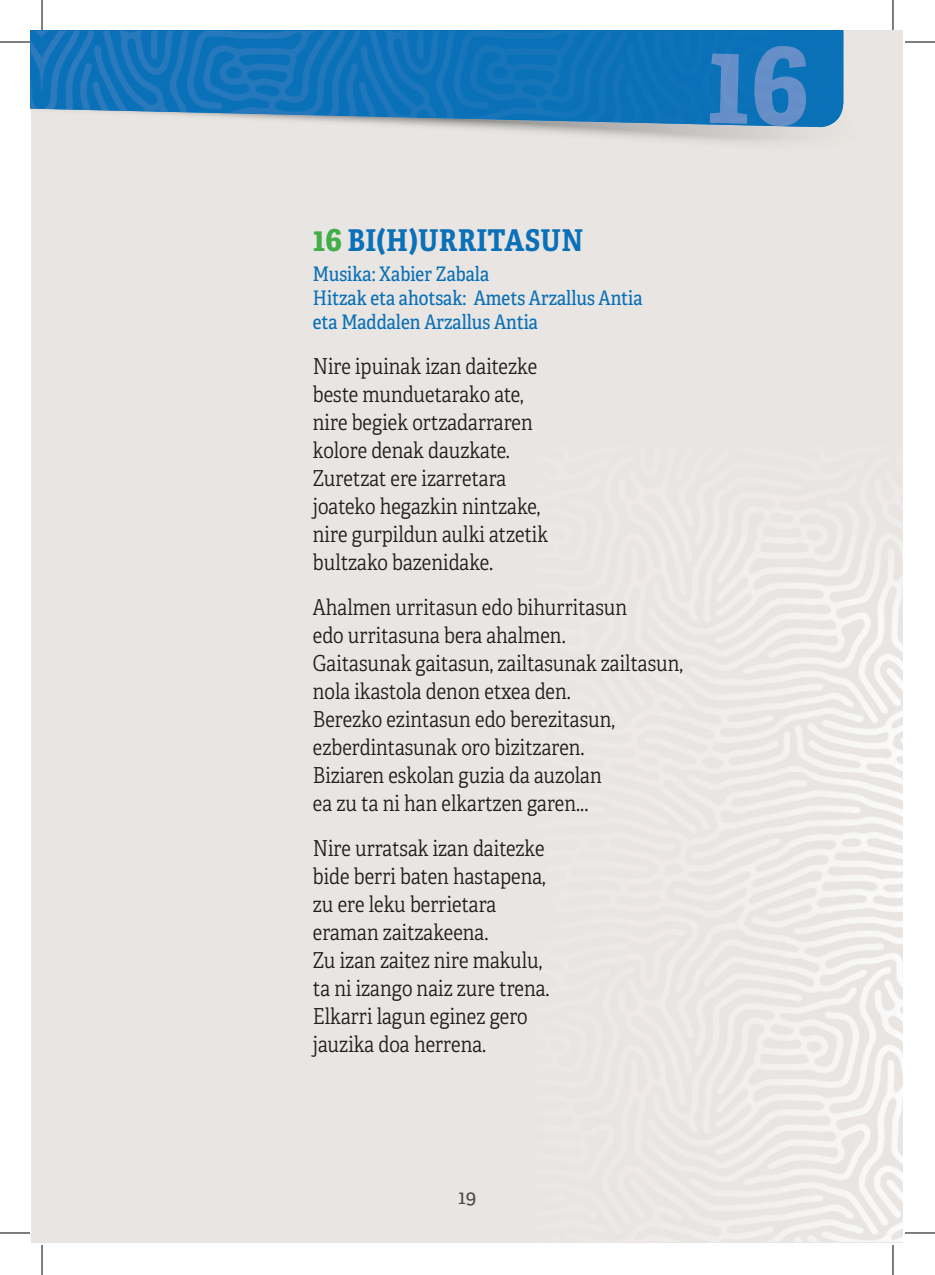
<style>
.page{position:relative;width:935px;height:1275px;background:#fff}
.page>*{position:absolute;margin:0;border:0;box-sizing:border-box;transform-origin:0 0}
.t1{font:700 30px "Adelle Condensed";letter-spacing:.01em;color:#0a71b8}
.t2{font:300 22px/28px "Adelle Condensed";color:#231f20}
.t3{font:20px/24px "Adelle Condensed";color:#0a71b8}
.t4{font:20px "Adelle";color:#4b4c4d}
.s1{font-size:34px;color:#41ae49}
</style>
<div class="page">
<div style="left:31px;top:31px;width:871px;height:1212px;background:#e9e5e2"></div>
<img style="left:42px;top:31px;width:801px;height:96px">
<img style="left:31px;top:31px;width:11px;height:78px">
<img style="left:740px;top:368px;width:163px;height:873px">
<img style="left:709px;top:44px;width:98px;height:83px">
<img style="left:709px;top:45px;width:97px;height:81px">
<hr style="left:0;top:42px;width:30px;height:1px;background:#000">
<hr style="left:904px;top:42px;width:30px;height:1px;background:#000">
<hr style="left:0;top:1232px;width:30px;height:1px;background:#000">
<hr style="left:904px;top:1232px;width:30px;height:1px;background:#000">
<hr style="left:42px;top:0;width:1px;height:30px;background:#000">
<hr style="left:42px;top:1245px;width:1px;height:30px;background:#000">
<hr style="left:892px;top:0;width:1px;height:30px;background:#000">
<hr style="left:892px;top:1245px;width:1px;height:30px;background:#000">
<h1 class="t1" style="left:313px;top:222px;width:272px"><span class="s1">16</span> BI(H)URRITASUN</h1>
<p class="t3" style="left:313px;top:262px;width:331px">Musika: Xabier Zabala<br>Hitzak eta ahotsak: Amets Arzallus Antia eta Maddalen Arzallus Antia</p>
<p class="t2" style="left:313px;top:353px;width:237px">Nire ipuinak izan daitezke beste munduetarako ate, nire begiek ortzadarraren kolore denak dauzkate.<br>Zuretzat ere izarretara joateko hegazkin nintzake, nire gurpildun aulki atzetik bultzako bazenidake.</p>
<p class="t2" style="left:313px;top:594px;width:371px">Ahalmen urritasun edo bihurritasun<br>edo urritasuna bera ahalmen.<br>Gaitasunak gaitasun, zailtasunak zailtasun, nola ikastola denon etxea den.<br>Berezko ezintasun edo berezitasun, ezberdintasunak oro bizitzaren.<br>Biziaren eskolan guzia da auzolan<br>ea zu ta ni han elkartzen garen...</p>
<p class="t2" style="left:313px;top:835px;width:238px">Nire urratsak izan daitezke bide berri baten hastapena, zu ere leku berrietara eraman zaitzakeena.<br>Zu izan zaitez nire makulu, ta ni izango naiz zure trena.<br>Elkarri lagun eginez gero jauzika doa herrena.</p>
<p class="t4" style="left:458px;top:1184px;width:19px">19</p>
</div>
